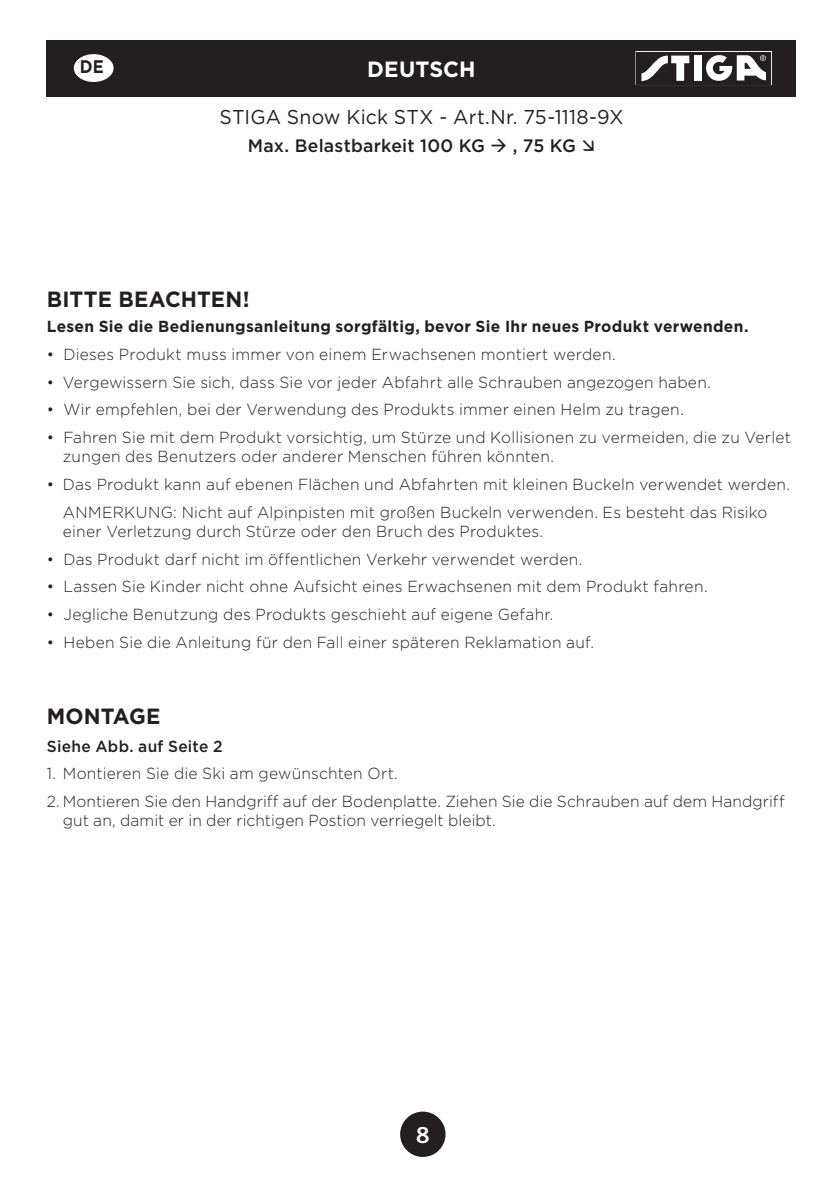
<style>
.page{position:relative;width:840px;height:1191px;background:#fff}
.page>*{position:absolute;margin:0;border:0;box-sizing:border-box;transform-origin:0 0}
.mellanrubrik{font:700 22px "Gotham HTF";color:#231f20}
.brödtext_-_fet_-_ver{font:700 22px "Gotham HTF";letter-spacing:.005em;color:#fff}
.brödtext{font:700 22px "Gotham HTF";letter-spacing:.005em;color:#231f20}
.t1{font:22px "Trade Gothic Bold Two";color:#fff}
.t2{font:20px "Gotham HTF";letter-spacing:.01em;color:#231f20}
.brödtext_-_fet_-_ver-2{font:700 18.2px "Gotham HTF";color:#231f20;scale:.9 1}
.brödtext_-_fet_-_ver-3{font:500 18px "Gotham HTF";letter-spacing:.015em;color:#231f20}
.brödtext-2{font:300 16px/19.2px "Gotham HTF";letter-spacing:.015em;color:#231f20}
.brödtext-3{font:700 16px "Gotham HTF";letter-spacing:.02em;color:#231f20}
.brödtext-4{font:500 16px "Gotham HTF";letter-spacing:.02em;color:#231f20}
</style>
<div class="page">
<div style="left:400px;top:1111px;width:45px;height:46px;background:#231f20;border-radius:50%"></div>
<div style="left:47px;top:40px;width:748px;height:56px;background:#231f20"></div>
<svg style="left:635px;top:51px;width:136px;height:34px"></svg>
<div style="left:74px;top:54px;width:39px;height:28px;background:#fff;border-radius:50%"></div>
<p class="brödtext_-_fet_-_ver-2" style="left:80px;top:56px;width:28px">DE</p>
<p class="brödtext_-_fet_-_ver" style="left:367px;top:57px;width:110px">DEUTSCH</p>
<p class="t2" style="left:219px;top:106px;width:405px">STIGA Snow Kick STX - Art.Nr. 75-1118-9X</p>
<p class="brödtext_-_fet_-_ver-3" style="left:247px;top:136px;width:330px">Max. Belastbarkeit 100 KG → , 75 KG</p>
<p class="mellanrubrik" style="left:47px;top:287px;width:204px">BITTE BEACHTEN!</p>
<p class="brödtext-3" style="left:47px;top:317px;width:702px">Lesen Sie die Bedienungsanleitung sorgfältig, bevor Sie Ihr neues Produkt verwenden.</p>
<p class="brödtext-2" style="left:47px;top:344px;width:570px">• Dieses Produkt muss immer von einem Erwachsenen montiert werden.</p>
<p class="brödtext-2" style="left:47px;top:372px;width:665px">• Vergewissern Sie sich, dass Sie vor jeder Abfahrt alle Schrauben angezogen haben.</p>
<p class="brödtext-2" style="left:47px;top:400px;width:638px">• Wir empfehlen, bei der Verwendung des Produkts immer einen Helm zu tragen.</p>
<p class="brödtext-2" style="left:63px;top:428px;width:729px;text-indent:-16px">• Fahren Sie mit dem Produkt vorsichtig, um Stürze und Kollisionen zu vermeiden, die zu Verlet zungen des Benutzers oder anderer Menschen führen könnten.</p>
<p class="brödtext-2" style="left:47px;top:474px;width:744px">• Das Produkt kann auf ebenen Flächen und Abfahrten mit kleinen Buckeln verwendet werden.</p>
<p class="brödtext-2" style="left:63px;top:502px;width:705px">ANMERKUNG: Nicht auf Alpinpisten mit großen Buckeln verwenden. Es besteht das Risiko einer Verletzung durch Stürze oder den Bruch des Produktes.</p>
<p class="brödtext-2" style="left:47px;top:549px;width:537px">• Das Produkt darf nicht im öffentlichen Verkehr verwendet werden.</p>
<p class="brödtext-2" style="left:47px;top:577px;width:662px">• Lassen Sie Kinder nicht ohne Aufsicht eines Erwachsenen mit dem Produkt fahren.</p>
<p class="brödtext-2" style="left:47px;top:604px;width:508px">• Jegliche Benutzung des Produkts geschieht auf eigene Gefahr.</p>
<p class="brödtext-2" style="left:47px;top:632px;width:548px">• Heben Sie die Anleitung für den Fall einer späteren Reklamation auf.</p>
<p class="brödtext" style="left:47px;top:703px;width:115px">MONTAGE</p>
<p class="brödtext-4" style="left:47px;top:736px;width:177px">Siehe Abb. auf Seite 2</p>
<p class="brödtext-2" style="left:47px;top:763px;width:352px">1. Montieren Sie die Ski am gewünschten Ort.</p>
<p class="brödtext-2" style="left:63px;top:791px;width:723px;text-indent:-16px">2. Montieren Sie den Handgriff auf der Bodenplatte. Ziehen Sie die Schrauben auf dem Handgriff gut an, damit er in der richtigen Postion verriegelt bleibt.</p>
<h1 class="t1" style="left:416px;top:1121px;width:15px">8</h1>
</div>
